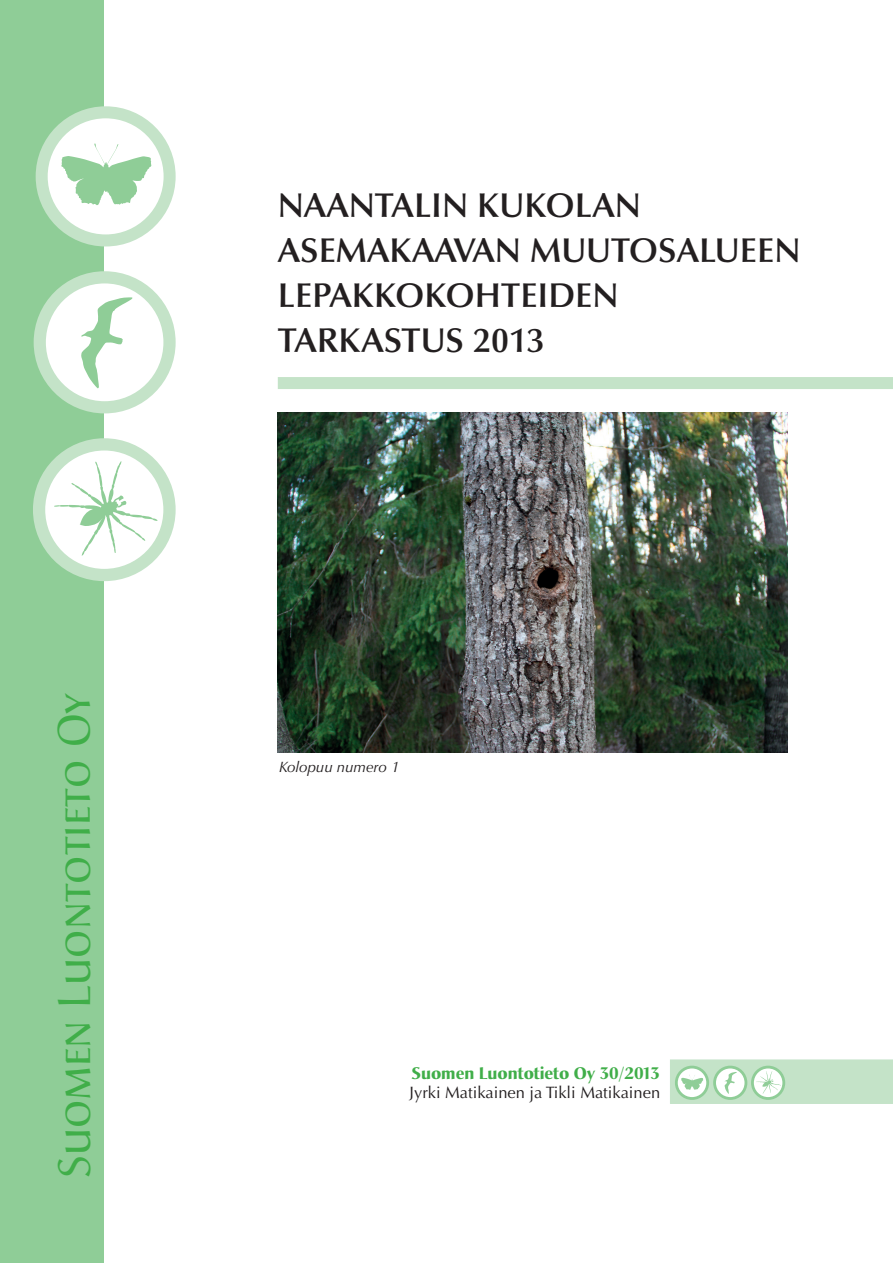
<style>
.page{position:relative;width:893px;height:1263px;background:#fff}
.page>*{position:absolute;margin:0;border:0;box-sizing:border-box;transform-origin:0 0}
.t1{font:45px "Christiana Regular SC";color:#40ae49}
.t2{font:600 34.5px/45px "Optima";color:#231f20}
.t3{font:16.5px "Optima";color:#231f20}
.t4{font:700 16.5px "Christiana";color:#40ae49}
.t5{font:italic 15px "Optima";color:#231f20}
</style>
<div class="page">
<div style="left:0;top:0;width:104px;height:1263px;background:#8fcd97"></div>
<svg style="left:42px;top:112px;width:128px;height:128px"></svg>
<div style="left:36px;top:106px;width:140px;height:140px;border:12px solid #c4e3c8;border-radius:50%"></div>
<svg style="left:61px;top:143px;width:90px;height:62px"></svg>
<svg style="left:40px;top:277px;width:130px;height:130px;fill:#fff"></svg>
<div style="left:34px;top:271px;width:142px;height:142px;border:12px solid #c4e3c8;border-radius:50%"></div>
<svg style="left:81px;top:297px;width:52px;height:91px"></svg>
<svg style="left:39px;top:444px;width:130px;height:131px;fill:#fff"></svg>
<div style="left:33px;top:438px;width:143px;height:143px;border:12px solid #c4e3c8;border-radius:50%"></div>
<svg style="left:54px;top:461px;width:104px;height:95px"></svg>
<svg style="left:670px;top:1059px;width:223px;height:45px;background:#c7e5cb"></svg>
<div style="left:278px;top:377px;width:615px;height:12px;background:#c4e3c8"></div>
<img style="left:278px;top:413px;width:509px;height:340px">
<h1 class="t1" style="left:46px;top:1178px;width:487px;rotate:-90deg">Suomen Luontotieto Oy</h1>
<p class="t2" style="left:278px;top:183px;width:519px">NAANTALIN KUKOLAN<br>ASEMAKAAVAN MUUTOSALUEEN<br>LEPAKKOKOHTEIDEN<br>TARKASTUS 2013</p>
<p class="t5" style="left:279px;top:758px;width:122px">Kolopuu numero 1</p>
<p class="t4" style="left:411px;top:1062px;width:250px">Suomen Luontotieto Oy 30/2013</p>
<p class="t3" style="left:409px;top:1083px;width:252px">Jyrki Matikainen ja Tikli Matikainen</p>
</div>
